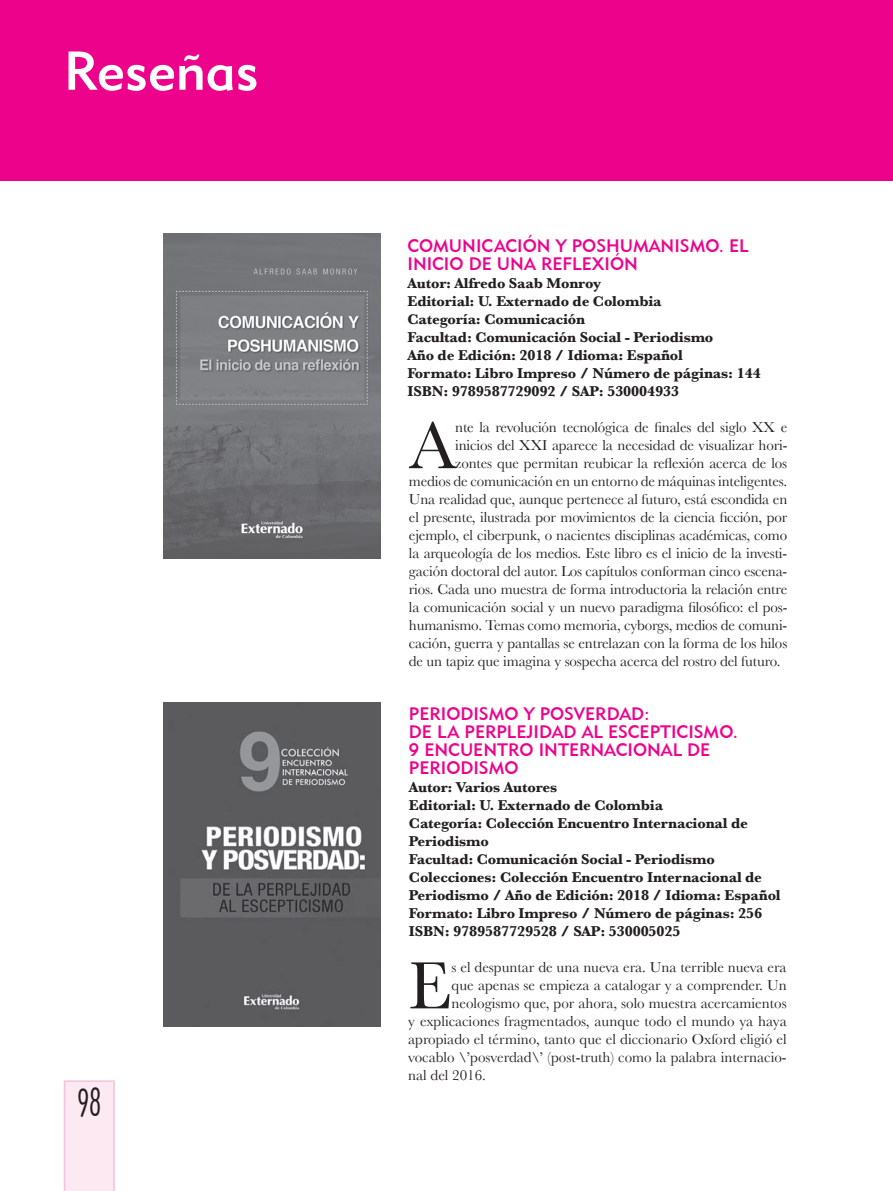
<style>
.page{position:relative;width:893px;height:1191px;background:#fff}
.page>*{position:absolute;margin:0;border:0;box-sizing:border-box;transform-origin:0 0}
.t1{font:69.3px "Baskerville";color:#231f20}
.t2{font:54px "Geometric 415 BT Medium A";color:#fff}
.t3{font:36px "Architecture Plain";color:#231f20;scale:.8 1}
.t4{font:18px/18px "Geometric 415 BT Medium A";color:#ed028c}
.t5{font:15px "Baskerville";letter-spacing:-.01em;color:#231f20}
.t6{font:700 15px/18px "Baskerville";letter-spacing:-.01em;color:#231f20}
</style>
<div class="page">
<div style="left:0;top:0;width:893px;height:180px;background:#ed028c"></div>
<img style="left:164px;top:702px;width:216px;height:325px">
<img style="left:163px;top:234px;width:217px;height:324px">
<svg style="left:64px;top:1080px;width:51px;height:111px;background:#fbe6ef"></svg>
<h2 class="t2" style="left:64px;top:38px;width:197px">Reseñas</h2>
<h3 class="t3" style="left:78px;top:1080px;width:31px">98</h3>
<p class="t4" style="left:407px;top:236px;width:343px">COMUNICACIÓN Y POSHUMANISMO. EL<br>INICIO DE UNA REFLEXIÓN</p>
<p class="t6" style="left:407px;top:274px;width:355px">Autor: Alfredo Saab Monroy<br>Editorial: U. Externado de Colombia<br>Categoría: Comunicación<br>Facultad: Comunicación Social - Periodismo<br>Año de Edición: 2018 / Idioma: Español<br>Formato: Libro Impreso / Número de páginas: 144<br>ISBN: 9789587729092 / SAP: 530004933</p>
<h1 class="t1" style="left:409px;top:405px;width:48px">A</h1>
<p class="t5" style="left:455px;top:418px;width:334px">nte la revolución tecnológica de finales del siglo XX e</p>
<p class="t5" style="left:455px;top:436px;width:334px">inicios del XXI aparece la necesidad de visualizar hori-</p>
<p class="t5" style="left:455px;top:454px;width:334px">zontes que permitan reubicar la reflexión acerca de los</p>
<p class="t5" style="left:409px;top:472px;width:380px">medios de comunicación en un entorno de máquinas inteligentes.</p>
<p class="t5" style="left:409px;top:490px;width:380px">Una realidad que, aunque pertenece al futuro, está escondida en</p>
<p class="t5" style="left:409px;top:508px;width:380px">el presente, ilustrada por movimientos de la ciencia ficción, por</p>
<p class="t5" style="left:409px;top:526px;width:380px">ejemplo, el ciberpunk, o nacientes disciplinas académicas, como</p>
<p class="t5" style="left:409px;top:544px;width:380px">la arqueología de los medios. Este libro es el inicio de la investi-</p>
<p class="t5" style="left:409px;top:562px;width:380px">gación doctoral del autor. Los capítulos conforman cinco escena-</p>
<p class="t5" style="left:409px;top:580px;width:380px">rios. Cada uno muestra de forma introductoria la relación entre</p>
<p class="t5" style="left:409px;top:598px;width:380px">la comunicación social y un nuevo paradigma filosófico: el pos-</p>
<p class="t5" style="left:409px;top:616px;width:380px">humanismo. Temas como memoria, cyborgs, medios de comuni-</p>
<p class="t5" style="left:409px;top:634px;width:380px">cación, guerra y pantallas se entrelazan con la forma de los hilos</p>
<p class="t5" style="left:409px;top:652px;width:373px">de un tapiz que imagina y sospecha acerca del rostro del futuro.</p>
<p class="t4" style="left:409px;top:704px;width:330px">PERIODISMO Y POSVERDAD:<br>DE LA PERPLEJIDAD AL ESCEPTICISMO.<br>9 ENCUENTRO INTERNACIONAL DE<br>PERIODISMO</p>
<p class="t6" style="left:409px;top:778px;width:373px">Autor: Varios Autores<br>Editorial: U. Externado de Colombia<br>Categoría: Colección Encuentro Internacional de Periodismo<br>Facultad: Comunicación Social - Periodismo Colecciones: Colección Encuentro Internacional de Periodismo / Año de Edición: 2018 / Idioma: Español Formato: Libro Impreso / Número de páginas: 256<br>ISBN: 9789587729528 / SAP: 530005025</p>
<h1 class="t1" style="left:408px;top:945px;width:45px">E</h1>
<p class="t5" style="left:452px;top:958px;width:337px">s el despuntar de una nueva era. Una terrible nueva era</p>
<p class="t5" style="left:452px;top:976px;width:337px">que apenas se empieza a catalogar y a comprender. Un</p>
<p class="t5" style="left:452px;top:994px;width:337px">neologismo que, por ahora, solo muestra acercamientos</p>
<p class="t5" style="left:408px;top:1012px;width:380px">y explicaciones fragmentados, aunque todo el mundo ya haya</p>
<p class="t5" style="left:408px;top:1030px;width:380px">apropiado el término, tanto que el diccionario Oxford eligió el</p>
<p class="t5" style="left:408px;top:1048px;width:380px">vocablo \’posverdad\’ (post-truth) como la palabra internacio-</p>
<p class="t5" style="left:408px;top:1066px;width:79px">nal del 2016.</p>
</div>
